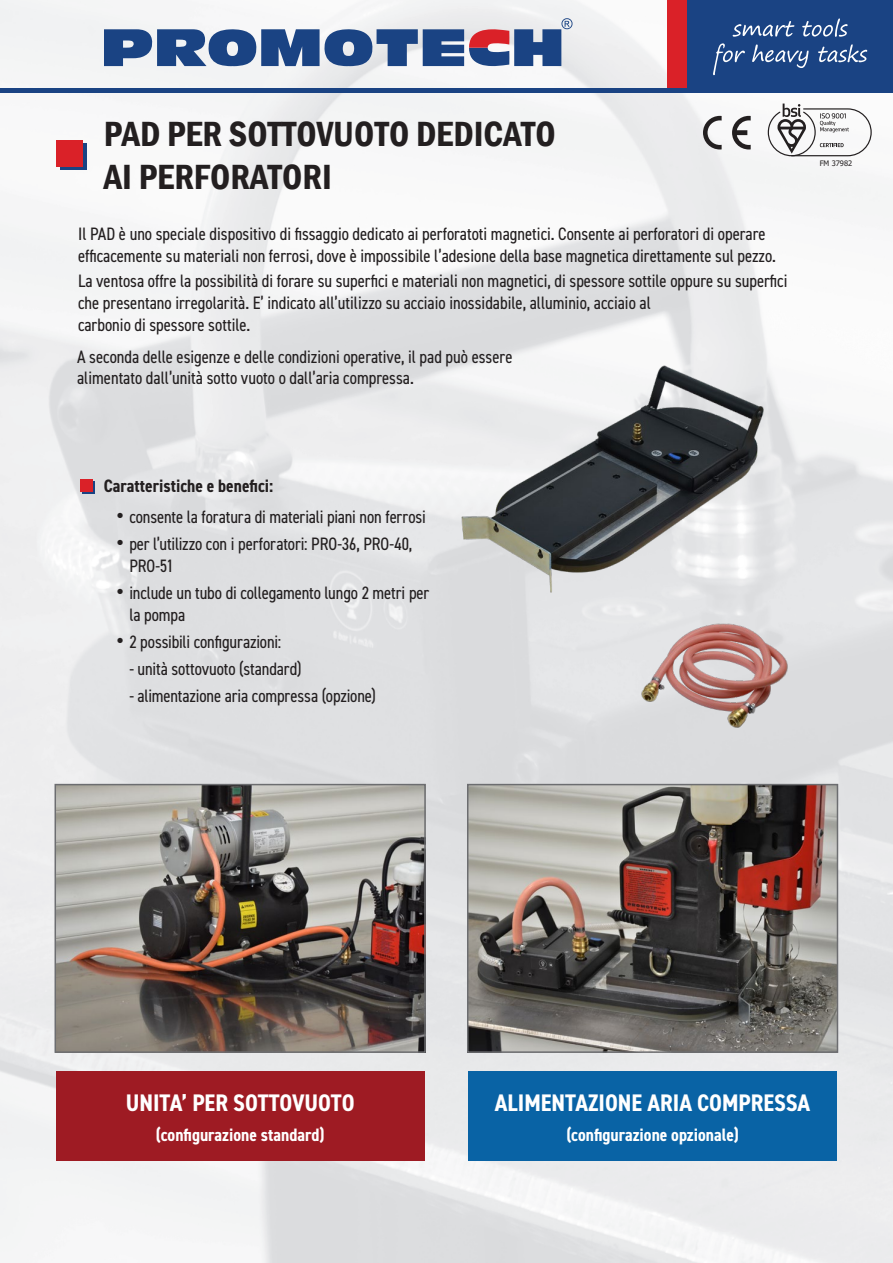
<style>
.page{position:relative;width:893px;height:1263px;background:#fff}
.page>*{position:absolute;margin:0;border:0;box-sizing:border-box;transform-origin:0 0}
.tytul_ulotka_promote{font:600 condensed 36px/43.2px "Franklin Gothic";color:#231f20}
.t1{font:700 condensed 24px "DIN2014";color:#fff}
.tekst_ulotka_promote{font:condensed 18px/21.6px "DIN2014";color:#231f20}
.t2{font:700 condensed 18px "DIN2014";color:#fff}
.tekst_wozki_lista_wy{font:700 condensed 18px "DIN2014";color:#231f20}
.t3{font:7.5px "Tahoma";color:#231f20}
.s1{font-family:"Arial";font-stretch:normal;font-size:21px}
</style>
<div class="page">
<img style="left:0;top:0;width:893px;height:1263px">
<div style="left:687px;top:0;width:206px;height:89px;background:#1a4383"></div>
<div style="left:667px;top:0;width:20px;height:89px;background:#da2128"></div>
<hr style="left:0;top:89px;width:893px;height:4px;background:#1a4383">
<svg style="left:713px;top:43px;width:154px;height:32px"></svg>
<svg style="left:733px;top:18px;width:115px;height:19px"></svg>
<svg style="left:104px;top:18px;width:468px;height:48px"></svg>
<div style="left:60px;top:144px;width:26px;height:26px;background:#1a4383"></div>
<div style="left:57px;top:141px;width:26px;height:26px;background:#da2128"></div>
<div style="left:82px;top:481px;width:13px;height:13px;background:#1a4383"></div>
<div style="left:80px;top:479px;width:13px;height:13px;background:#da2128"></div>
<img style="left:637px;top:622px;width:154px;height:106px">
<img style="left:457px;top:363px;width:310px;height:232px">
<img style="left:58px;top:787px;width:365px;height:263px">
<div style="left:55px;top:784px;width:371px;height:269px;border:2px solid #6c6d70"></div>
<img style="left:470px;top:787px;width:365px;height:263px">
<div style="left:467px;top:784px;width:371px;height:269px;border:2px solid #6c6d70"></div>
<div style="left:56px;top:1071px;width:368px;height:90px;background:#9e1b23"></div>
<div style="left:468px;top:1071px;width:369px;height:90px;background:#0963a5"></div>
<svg style="left:768px;top:104px;width:104px;height:52px"></svg>
<svg style="left:703px;top:116px;width:48px;height:33px"></svg>
<p class="tytul_ulotka_promote" style="left:104px;top:112px;width:453px">PAD PER SOTTOVUOTO DEDICATO<br>AI PERFORATORI</p>
<p class="tekst_ulotka_promote" style="left:78px;top:222px;width:699px">Il PAD è uno speciale dispositivo di fissaggio dedicato ai perforatoti magnetici. Consente ai perforatori di operare efficacemente su materiali non ferrosi, dove è impossibile l’adesione della base magnetica direttamente sul pezzo.</p>
<p class="tekst_ulotka_promote" style="left:78px;top:270px;width:711px">La ventosa offre la possibilità di forare su superfici e materiali non magnetici, di spessore sottile oppure su superfici che presentano irregolarità. E’ indicato all’utilizzo su acciaio inossidabile, alluminio, acciaio al<br>carbonio di spessore sottile.</p>
<p class="tekst_ulotka_promote" style="left:77px;top:345px;width:437px">A seconda delle esigenze e delle condizioni operative, il pad può essere alimentato dall’unità sotto vuoto o dall’aria compressa.</p>
<p class="t3" style="left:820px;top:158px;width:34px">FM 37982</p>
<p class="tekst_wozki_lista_wy" style="left:104px;top:474px;width:171px">Caratteristiche e benefici:</p>
<p class="tekst_ulotka_promote" style="left:117px;top:505px;width:311px"><span class="s1">•</span> consente la foratura di materiali piani non ferrosi</p>
<p class="tekst_ulotka_promote" style="left:129px;top:531px;width:285px;line-height:22.5px;text-indent:-13px"><span class="s1">•</span> per l’utilizzo con i perforatori: PRO-36, PRO-40,<br>PRO-51</p>
<p class="tekst_ulotka_promote" style="left:129px;top:581px;width:301px;line-height:22.5px;text-indent:-13px"><span class="s1">•</span> include un tubo di collegamento lungo 2 metri per la pompa</p>
<p class="tekst_ulotka_promote" style="left:117px;top:630px;width:166px"><span class="s1">•</span> 2 possibili configurazioni:</p>
<p class="tekst_ulotka_promote" style="left:129px;top:657px;width:174px">- unità sottovuoto (standard)</p>
<p class="tekst_ulotka_promote" style="left:129px;top:684px;width:248px">- alimentazione aria compressa (opzione)</p>
<p class="t1" style="left:126px;top:1087px;width:230px">UNITA’ PER SOTTOVUOTO</p>
<p class="t2" style="left:156px;top:1123px;width:170px">(configurazione standard)</p>
<p class="t1" style="left:495px;top:1087px;width:317px">ALIMENTAZIONE ARIA COMPRESSA</p>
<p class="t2" style="left:566px;top:1123px;width:174px">(configurazione opzionale)</p>
</div>
